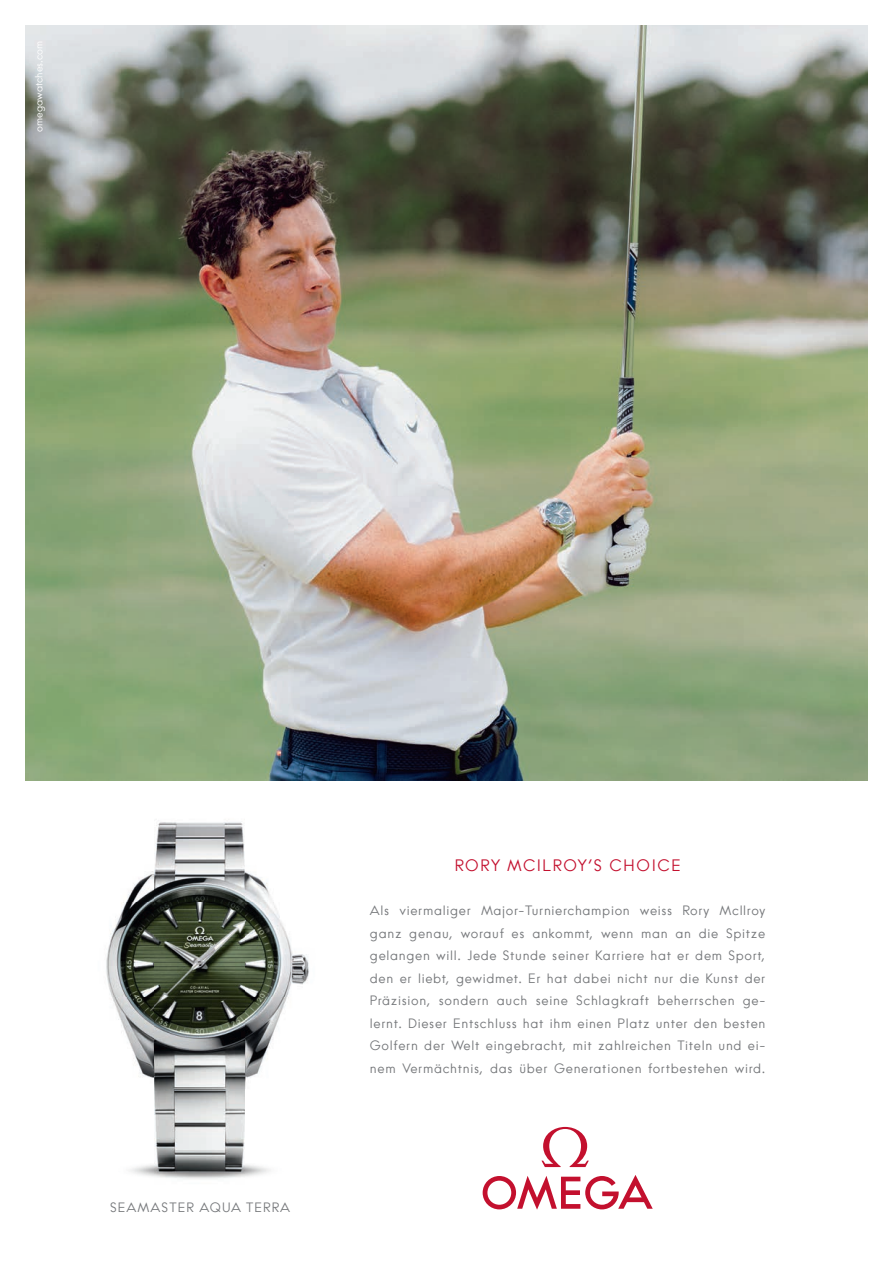
<style>
.page{position:relative;width:893px;height:1263px;background:#fff}
.page>*{position:absolute;margin:0;border:0;box-sizing:border-box;transform-origin:0 0}
.t1{font:16.5px "OMEGACTGOLD";letter-spacing:.11em;color:#c3102e}
.t2{font:13.5px/22.5px "OMEGACTGOLD";letter-spacing:.05em;color:#76787b;text-align:justify}
.t3{font:13.5px "OMEGACTGOLD";letter-spacing:.08em;color:#76787b}
.t4{font:10.5px "OMEGACTGOLD";color:#fff}
</style>
<div class="page">
<img style="left:26px;top:26px;width:841px;height:754px">
<svg style="left:483px;top:1127px;width:170px;height:82px"></svg>
<img style="left:106px;top:822px;width:203px;height:357px">
<p class="t4" style="left:32px;top:132px;width:93px;rotate:-90deg">omegawatches.com</p>
<p class="t3" style="left:110px;top:1198px;width:182px">SEAMASTER AQUA TERRA</p>
<p class="t1" style="left:455px;top:855px;width:227px">RORY MCILROY’S CHOICE</p>
<p class="t2" style="left:370px;top:899px;width:397px">Als viermaliger Major-Turnierchampion weiss Rory McIlroy ganz genau, worauf es ankommt, wenn man an die Spitze gelangen will. Jede Stunde seiner Karriere hat er dem Sport, den er liebt, gewidmet. Er hat dabei nicht nur die Kunst der Präzision, sondern auch seine Schlagkraft beherrschen ge&shy;lernt. Dieser Entschluss hat ihm einen Platz unter den besten Golfern der Welt eingebracht, mit zahlreichen Titeln und ei&shy;nem Vermächtnis, das über Generationen fortbestehen wird.</p>
</div>
